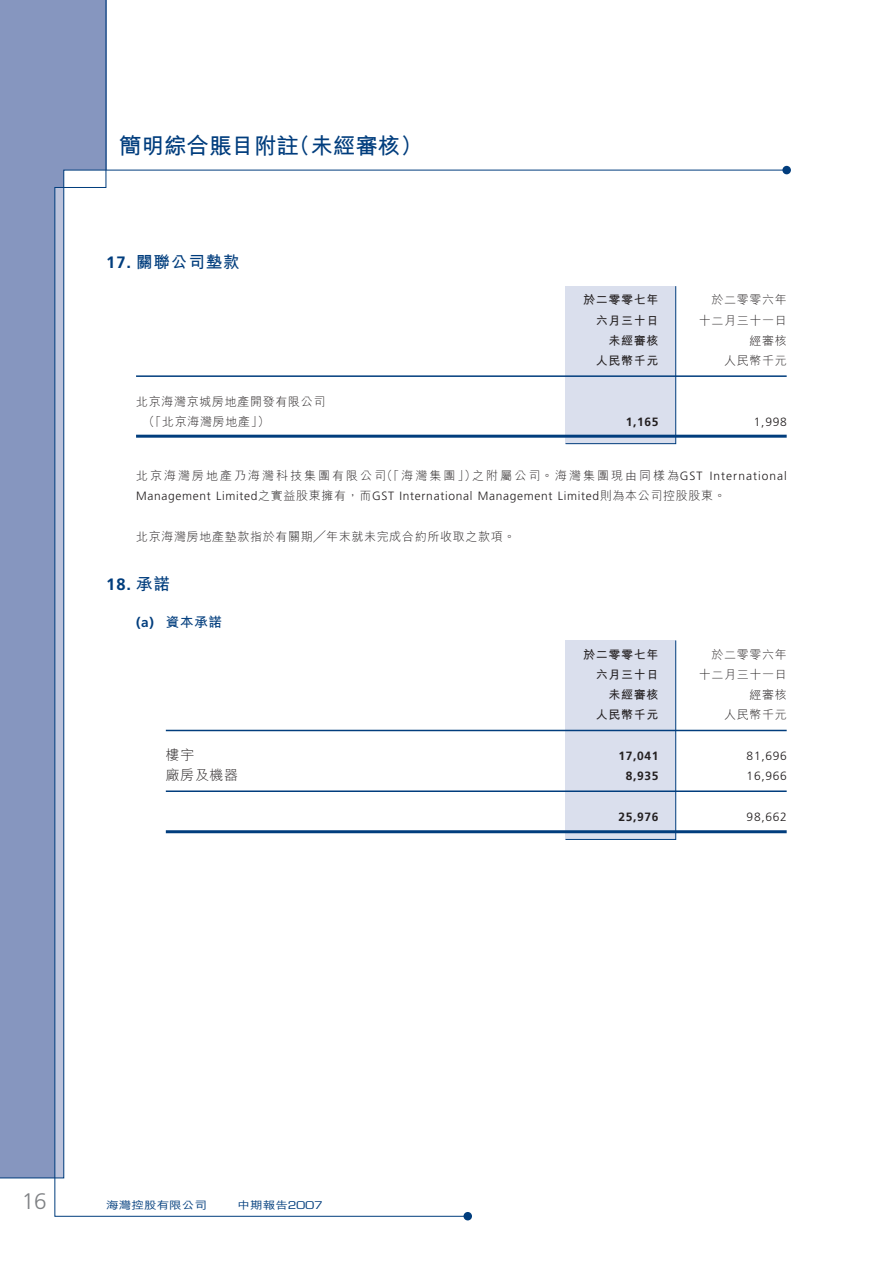
<style>
.page{position:relative;width:893px;height:1263px;background:#fff}
.page>*{position:absolute;margin:0;border:0;box-sizing:border-box;transform-origin:0 0}
.t1{font:700 22.5px "M Hei HK";color:#013d7d}
.t2{font:300 22.5px "Frutiger LT Std";color:#808285}
.t3{font:700 16.5px "M Hei HK";letter-spacing:.055em;color:#013d7d}
.t4{font:700 16.5px "Frutiger LT Std";color:#013d7d}
.t5{font:300 13.8px "M Hei HK";letter-spacing:.055em;color:#231f20}
.t6{font:700 13.5px "M Hei HK";color:#013d7d}
.t7{font:300 12px/20.2px "Frutiger LT Std";letter-spacing:.055em;color:#231f20}
.t8{font:300 12px/20.5px "M Hei HK";letter-spacing:.055em;color:#231f20}
.t9{font:700 12px "M Hei HK";letter-spacing:.055em;color:#231f20}
.t10{font:700 12px "Frutiger LT Std";letter-spacing:.055em;color:#231f20}
.t11{font:500 10.5px "M Hei HK";color:#013d7d;scale:1.2 1}
.s1{font-family:"Frutiger LT Std"}
.s2{font-family:"M Hei HK"}
.s3{font-family:"Eurostile LT Std";font-weight:400}
</style>
<div class="page">
<div style="left:0;top:0;width:55px;height:1178px;background:#8696bf"></div>
<div style="left:782px;top:166px;width:9px;height:8px;background:#013d7d;border-radius:50%"></div>
<svg style="left:54px;top:0;width:414px;height:1217px"></svg>
<div style="left:463px;top:1212px;width:9px;height:8px;background:#013d7d;border-radius:50%"></div>
<div style="left:565px;top:286px;width:111px;height:158px;background:#dadfed"></div>
<hr style="left:136px;top:375px;width:651px;height:2px;background:#013d7d">
<hr style="left:136px;top:435px;width:651px;height:3px;background:#013d7d">
<div style="left:565px;top:640px;width:111px;height:200px;background:#dadfed"></div>
<hr style="left:166px;top:730px;width:621px;height:1px;background:#013d7d">
<hr style="left:166px;top:790px;width:621px;height:2px;background:#013d7d">
<hr style="left:166px;top:830px;width:621px;height:3px;background:#013d7d">
<p class="t1" style="left:119px;top:130px;width:305px">簡明綜合賬目附註（未經審核）</p>
<p class="t3" style="left:106px;top:250px;width:135px"><span class="s1">17.</span> 關聯公司墊款</p>
<p class="t8" style="left:143px;top:390px;width:184px;text-indent:-7px">北京海灣京城房地產開發有限公司（「北京海灣房地產」）</p>
<p class="t9" style="left:583px;top:291px;width:77px">於二零零七年</p>
<p class="t8" style="left:711px;top:289px;width:77px">於二零零六年</p>
<p class="t9" style="left:596px;top:311px;width:64px">六月三十日</p>
<p class="t8" style="left:699px;top:309px;width:90px">十二月三十一日</p>
<p class="t9" style="left:608px;top:332px;width:52px">未經審核</p>
<p class="t8" style="left:749px;top:330px;width:39px">經審核</p>
<p class="t9" style="left:596px;top:352px;width:64px">人民幣千元</p>
<p class="t8" style="left:724px;top:350px;width:64px">人民幣千元</p>
<p class="t10" style="left:626px;top:415px;width:34px">1,165</p>
<p class="t7" style="left:754px;top:412px;width:33px">1,998</p>
<p class="t7" style="left:136px;top:466px;width:652px"><span class="s2">北京海灣房地產乃海灣科技集團有限公司（「海灣集團」）之附屬公司。海灣集團現由同樣為</span>GST International<br>Management Limited<span class="s2">之實益股東擁有，而</span>GST International Management Limited<span class="s2">則為本公司控股股東。</span></p>
<p class="t8" style="left:136px;top:525px;width:381px">北京海灣房地產墊款指於有關期╱年末就未完成合約所收取之款項。</p>
<p class="t4" style="left:106px;top:574px;width:65px">18. <span class="s2">承諾</span></p>
<p class="t6" style="left:136px;top:612px;width:88px"><span class="s1">(a)</span> 資本承諾</p>
<p class="t9" style="left:583px;top:645px;width:77px">於二零零七年</p>
<p class="t8" style="left:711px;top:643px;width:77px">於二零零六年</p>
<p class="t9" style="left:596px;top:666px;width:64px">六月三十日</p>
<p class="t8" style="left:699px;top:664px;width:90px">十二月三十一日</p>
<p class="t9" style="left:608px;top:686px;width:52px">未經審核</p>
<p class="t8" style="left:749px;top:684px;width:39px">經審核</p>
<p class="t9" style="left:596px;top:706px;width:64px">人民幣千元</p>
<p class="t8" style="left:724px;top:704px;width:64px">人民幣千元</p>
<p class="t5" style="left:166px;top:745px;width:30px">樓宇</p>
<p class="t10" style="left:618px;top:749px;width:42px">17,041</p>
<p class="t7" style="left:747px;top:746px;width:42px">81,696</p>
<p class="t5" style="left:166px;top:765px;width:74px">廠房及機器</p>
<p class="t10" style="left:626px;top:769px;width:34px">8,935</p>
<p class="t7" style="left:747px;top:766px;width:42px">16,966</p>
<p class="t10" style="left:618px;top:809px;width:42px">25,976</p>
<p class="t7" style="left:747px;top:807px;width:42px">98,662</p>
<p class="t2" style="left:22px;top:1188px;width:27px">16</p>
<p class="t11" style="left:106px;top:1197px;width:86px">海灣控股有限公司</p>
<p class="t11" style="left:238px;top:1197px;width:72px">中期報告<span class="s3">2007</span></p>
</div>
